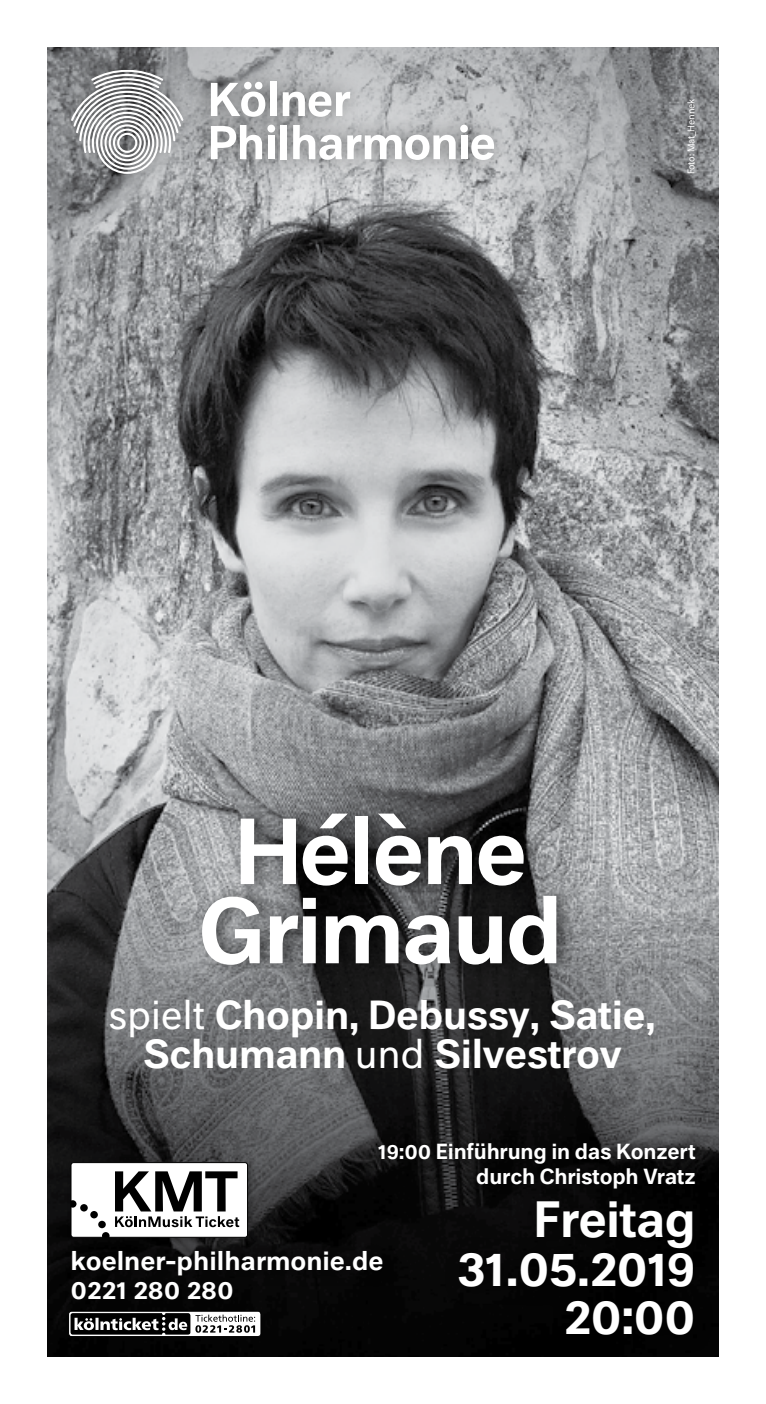
<style>
.page{position:relative;width:766px;height:1404px;background:#fff}
.page>*{position:absolute;margin:0;border:0;box-sizing:border-box;transform-origin:0 0}
.t1{font:500 86.62px/79.2px "Neutral BP";letter-spacing:-.03em;color:#fff;text-align:center}
.t2{font:500 47.25px/48.4px "Neutral BP";letter-spacing:-.02em;color:#fff;text-align:right}
.t3{font:500 37.57px/39.1px "Neutral BP";letter-spacing:-.01em;color:#fff;text-align:center}
.t4{font:500 24.53px/28.3px "Neutral BP";color:#fff}
.t5{font:500 20.25px/24.8px "Neutral BP";letter-spacing:-.01em;color:#fff;text-align:right}
.t6{font:9px "Neutral BP";letter-spacing:-.02em;color:#fff}
.s1{font-weight:400}
</style>
<div class="page">
<img style="left:48px;top:48px;width:670px;height:1307px">
<div style="left:68px;top:1310px;width:193px;height:26px;border:1px solid #000;border-radius:3px"></div>
<svg style="left:70px;top:1315px;width:185px;height:19px"></svg>
<div style="left:64px;top:1241px;width:336px;height:74px;background:#000"></div>
<div style="left:66px;top:1157px;width:191px;height:88px;background:#000;opacity:.3"></div>
<div style="left:71px;top:1162px;width:176px;height:75px;background:#fff;border-radius:3px"></div>
<div style="left:70px;top:1161px;width:178px;height:76px;border:1px solid #000;border-radius:3px"></div>
<svg style="left:71px;top:1200px;width:5px;height:7px"></svg>
<svg style="left:80px;top:1203px;width:8px;height:8px"></svg>
<svg style="left:90px;top:1210px;width:8px;height:8px"></svg>
<div style="left:98px;top:1220px;width:8px;height:7px;background:#000;border-radius:50%"></div>
<svg style="left:102px;top:1232px;width:7px;height:5px"></svg>
<svg style="left:115px;top:1171px;width:124px;height:55px"></svg>
<div style="left:49px;top:49px;width:462px;height:145px;background:#000;opacity:.5"></div>
<svg style="left:71px;top:70px;width:114px;height:104px"></svg>
<div style="left:255px;top:82px;width:7px;height:7px;background:#fff;border-radius:50%"></div>
<div style="left:244px;top:82px;width:7px;height:7px;background:#fff;border-radius:50%"></div>
<svg style="left:211px;top:83px;width:54px;height:34px"></svg>
<div style="left:270px;top:82px;width:6px;height:34px;background:#fff"></div>
<svg style="left:282px;top:91px;width:68px;height:26px"></svg>
<svg style="left:211px;top:125px;width:51px;height:34px"></svg>
<div style="left:267px;top:125px;width:8px;height:7px;background:#fff;border-radius:50%"></div>
<div style="left:268px;top:135px;width:6px;height:24px;background:#fff"></div>
<div style="left:280px;top:125px;width:7px;height:34px;background:#fff"></div>
<svg style="left:293px;top:125px;width:162px;height:35px"></svg>
<div style="left:460px;top:125px;width:7px;height:7px;background:#fff;border-radius:50%"></div>
<div style="left:460px;top:135px;width:7px;height:24px;background:#fff"></div>
<svg style="left:471px;top:135px;width:23px;height:25px"></svg>
<div style="left:443px;top:1184px;width:271px;height:171px;background:#000"></div>
<div style="left:367px;top:1131px;width:339px;height:68px;background:#000;opacity:.75"></div>
<div style="left:195px;top:799px;width:381px;height:178px;background:#000;opacity:.51"></div>
<p class="t6" style="left:684px;top:174px;width:77px;rotate:-90deg">Foto: Mat_Hennek</p>
<h1 class="t1" style="left:199px;top:804px;width:365px">Hélène<br>Grimaud</h1>
<p class="t3" style="left:108px;top:992px;width:549px"><span class="s1">spielt</span> Chopin, Debussy, Satie,<br>Schumann <span class="s1">und</span> Silvestrov</p>
<p class="t5" style="left:378px;top:1137px;width:319px">19:00 Einführung in das Konzert durch Christoph Vratz</p>
<p class="t4" style="left:70px;top:1244px;width:314px">koelner-philharmonie.de<br>0221 280 280</p>
<p class="t2" style="left:457px;top:1191px;width:240px">Freitag<br>31.05.2019<br>20:00</p>
</div>
